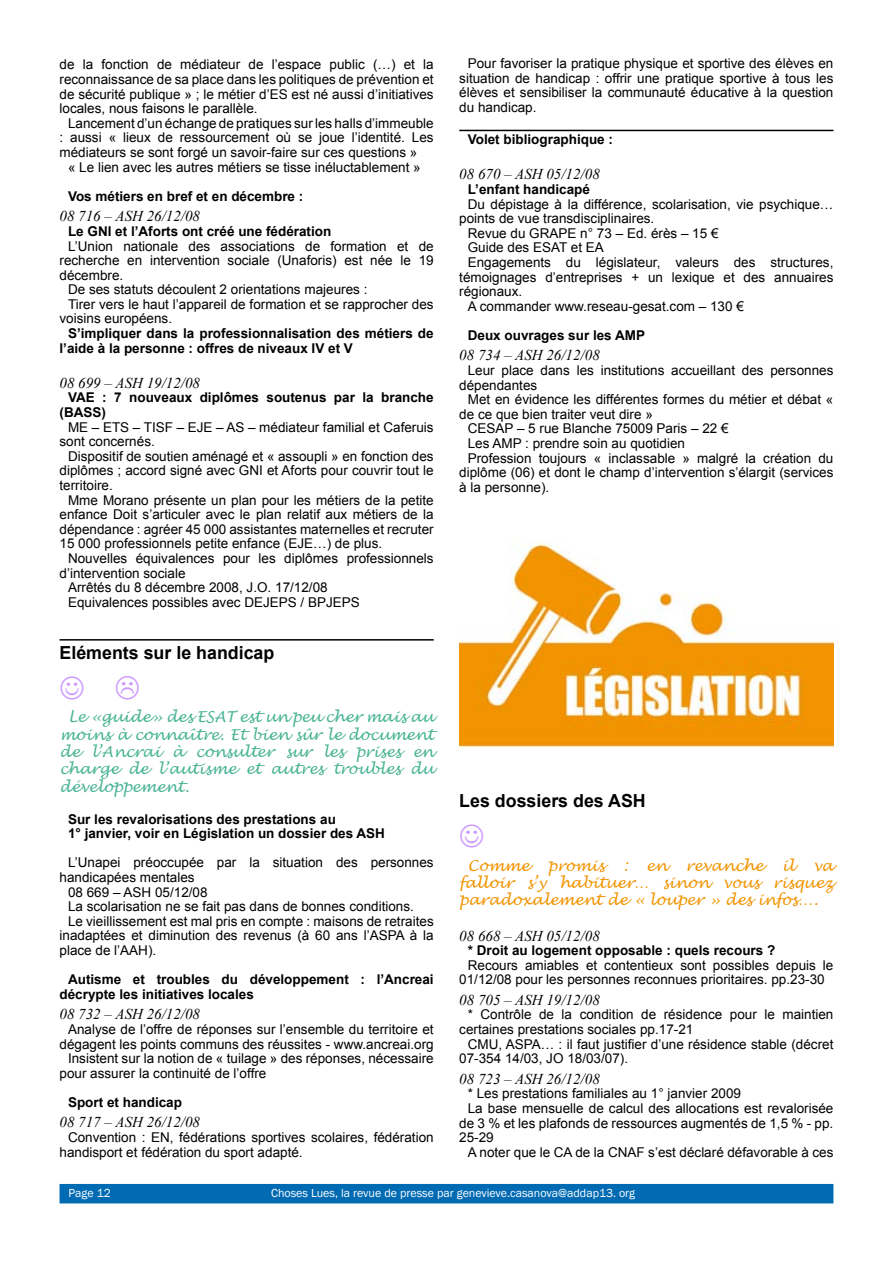
<style>
.page{position:relative;width:893px;height:1263px;background:#fff}
.page>*{position:absolute;margin:0;border:0;box-sizing:border-box;transform-origin:0 0}
.t1{font:700 18px "Arial";color:#000}
.t2{font:italic 15px "Times New Roman";color:#000}
.t3{font:italic 15px/17.2px "Lucida Handwriting";color:#47b393;text-align:justify}
.t4{font:italic 15px/17.2px "Lucida Handwriting";color:#f29400;text-align:justify}
.t5{font:13.5px/14.5px "Arial";color:#000}
.t6{font:700 13.5px/14.5px "Arial";color:#000}
.t7{font:12px "Franklin Gothic";color:#fff}
</style>
<div class="page">
<div style="left:60px;top:1184px;width:773px;height:19px;background:#006ab2"></div>
<hr style="left:60px;top:639px;width:374px;height:2px;background:#000">
<hr style="left:459px;top:130px;width:374px;height:1px;background:#000">
<img style="left:459px;top:543px;width:374px;height:205px">
<p class="t5" style="left:60px;top:57px;width:376px;text-align:justify">de la fonction de médiateur de l’espace public (…) et la reconnaissance de sa place dans les politiques de prévention et de sécurité publique » ; le métier d’ES est né aussi d’initiatives locales, nous faisons le parallèle.</p>
<p class="t5" style="left:60px;top:116px;width:376px;text-align:justify;text-indent:9px">Lancement d’un échange de pratiques sur les halls d’immeuble : aussi « lieux de ressourcement où se joue l’identité. Les médiateurs se sont forgé un savoir-faire sur ces questions »</p>
<p class="t5" style="left:68px;top:160px;width:354px">« Le lien avec les autres métiers se tisse inéluctablement »</p>
<p class="t6" style="left:68px;top:189px;width:237px">Vos métiers en bref et en décembre :</p>
<p class="t2" style="left:60px;top:206px;width:142px">08 716 – ASH 26/12/08</p>
<p class="t6" style="left:68px;top:224px;width:265px">Le GNI et l’Aforts ont créé une fédération</p>
<p class="t5" style="left:68px;top:239px;width:367px">L’Union nationale des associations de formation et de</p>
<p class="t5" style="left:60px;top:253px;width:376px">recherche en intervention sociale (Unaforis) est née le 19</p>
<p class="t5" style="left:60px;top:268px;width:65px">décembre.</p>
<p class="t5" style="left:68px;top:282px;width:301px">De ses statuts découlent 2 orientations majeures :</p>
<p class="t5" style="left:68px;top:297px;width:367px">Tirer vers le haut l’appareil de formation et se rapprocher des</p>
<p class="t5" style="left:60px;top:312px;width:114px">voisins européens.</p>
<p class="t6" style="left:60px;top:326px;width:376px;text-indent:9px">S’impliquer dans la professionnalisation des métiers de l’aide à la personne : offres de niveaux IV et V</p>
<p class="t2" style="left:60px;top:372px;width:142px">08 699 – ASH 19/12/08</p>
<p class="t6" style="left:60px;top:391px;width:376px;text-indent:9px">VAE : 7 nouveaux diplômes soutenus par la branche (BASS)</p>
<p class="t5" style="left:60px;top:420px;width:376px;text-indent:9px">ME – ETS – TISF – EJE – AS – médiateur familial et Caferuis sont concernés.</p>
<p class="t5" style="left:60px;top:449px;width:376px;text-align:justify;text-indent:9px">Dispositif de soutien aménagé et « assoupli » en fonction des diplômes ; accord signé avec GNI et Aforts pour couvrir tout le territoire.</p>
<p class="t5" style="left:60px;top:493px;width:376px;text-align:justify;text-indent:9px">Mme Morano présente un plan pour les métiers de la petite enfance Doit s’articuler avec le plan relatif aux métiers de la dépendance : agréer 45 000 assistantes maternelles et recruter 15 000 professionnels petite enfance (EJE…) de plus.</p>
<p class="t5" style="left:68px;top:551px;width:367px">Nouvelles équivalences pour les diplômes professionnels</p>
<p class="t5" style="left:60px;top:566px;width:128px">d’intervention sociale</p>
<p class="t5" style="left:68px;top:580px;width:261px">Arrêtés du 8 décembre 2008, J.O. 17/12/08</p>
<p class="t5" style="left:68px;top:595px;width:293px">Equivalences possibles avec DEJEPS / BPJEPS</p>
<h1 class="t1" style="left:60px;top:640px;width:216px">Eléments sur le handicap</h1>
<p class="t3" style="left:60px;top:709px;width:376px;text-indent:9px">Le «guide» des ESAT est un peu cher mais au moins à connaître. Et bien sûr le document de l’Ancrai à consulter sur les prises en charge de l’autisme et autres troubles du développement.</p>
<p class="t6" style="left:68px;top:812px;width:318px">Sur les revalorisations des prestations au<br>1° janvier, voir en Législation un dossier des ASH</p>
<p class="t5" style="left:68px;top:855px;width:367px">L’Unapei préoccupée par la situation des personnes</p>
<p class="t5" style="left:60px;top:870px;width:137px">handicapées mentales</p>
<p class="t5" style="left:68px;top:885px;width:141px">08 669 – ASH 05/12/08</p>
<p class="t5" style="left:68px;top:899px;width:347px">La scolarisation ne se fait pas dans de bonnes conditions.</p>
<p class="t5" style="left:68px;top:914px;width:367px">Le vieillissement est mal pris en compte : maisons de retraites</p>
<p class="t5" style="left:60px;top:928px;width:376px">inadaptées et diminution des revenus (à 60 ans l’ASPA à la</p>
<p class="t5" style="left:60px;top:943px;width:98px">place de l’AAH).</p>
<p class="t6" style="left:60px;top:972px;width:376px;text-indent:9px">Autisme et troubles du développement : l’Ancreai décrypte les initiatives locales</p>
<p class="t2" style="left:60px;top:1004px;width:142px">08 732 – ASH 26/12/08</p>
<p class="t5" style="left:68px;top:1022px;width:367px">Analyse de l’offre de réponses sur l’ensemble du territoire et</p>
<p class="t5" style="left:60px;top:1037px;width:376px">dégagent les points communs des réussites - www.ancreai.org</p>
<p class="t5" style="left:68px;top:1051px;width:367px">Insistent sur la notion de « tuilage » des réponses, nécessaire</p>
<p class="t5" style="left:60px;top:1066px;width:208px">pour assurer la continuité de l’offre</p>
<p class="t6" style="left:68px;top:1095px;width:116px">Sport et handicap</p>
<p class="t2" style="left:60px;top:1112px;width:142px">08 717 – ASH 26/12/08</p>
<p class="t5" style="left:60px;top:1130px;width:376px;text-indent:9px">Convention : EN, fédérations sportives scolaires, fédération handisport et fédération du sport adapté.</p>
<p class="t5" style="left:459px;top:56px;width:376px;text-align:justify;text-indent:9px">Pour favoriser la pratique physique et sportive des élèves en situation de handicap : offrir une pratique sportive à tous les élèves et sensibiliser la communauté éducative à la question du handicap.</p>
<p class="t6" style="left:468px;top:133px;width:147px">Volet bibliographique :</p>
<p class="t2" style="left:459px;top:164px;width:142px">08 670 – ASH 05/12/08</p>
<p class="t6" style="left:468px;top:182px;width:124px">L’enfant handicapé</p>
<p class="t5" style="left:468px;top:197px;width:367px">Du dépistage à la différence, scolarisation, vie psychique…</p>
<p class="t5" style="left:459px;top:211px;width:197px">points de vue transdisciplinaires.</p>
<p class="t5" style="left:468px;top:226px;width:252px">Revue du GRAPE n° 73 – Ed. érès – 15 €</p>
<p class="t5" style="left:468px;top:241px;width:138px">Guide des ESAT et EA</p>
<p class="t5" style="left:468px;top:255px;width:367px">Engagements du législateur, valeurs des structures,</p>
<p class="t5" style="left:459px;top:270px;width:376px">témoignages d’entreprises + un lexique et des annuaires</p>
<p class="t5" style="left:459px;top:284px;width:65px">régionaux.</p>
<p class="t5" style="left:468px;top:299px;width:278px">A commander www.reseau-gesat.com – 130 €</p>
<p class="t6" style="left:468px;top:328px;width:179px">Deux ouvrages sur les AMP</p>
<p class="t2" style="left:459px;top:345px;width:142px">08 734 – ASH 26/12/08</p>
<p class="t5" style="left:459px;top:363px;width:376px;text-indent:9px">Leur place dans les institutions accueillant des personnes dépendantes</p>
<p class="t5" style="left:468px;top:392px;width:367px">Met en évidence les différentes formes du métier et débat «</p>
<p class="t5" style="left:459px;top:407px;width:195px">de ce que bien traiter veut dire »</p>
<p class="t5" style="left:468px;top:422px;width:262px">CESAP – 5 rue Blanche 75009 Paris – 22 €</p>
<p class="t5" style="left:468px;top:436px;width:219px">Les AMP : prendre soin au quotidien</p>
<p class="t5" style="left:468px;top:451px;width:367px">Profession toujours « inclassable » malgré la création du</p>
<p class="t5" style="left:459px;top:465px;width:376px">diplôme (06) et dont le champ d’intervention s’élargit (services</p>
<p class="t5" style="left:459px;top:480px;width:92px">à la personne).</p>
<h1 class="t1" style="left:459px;top:789px;width:188px">Les dossiers des ASH</h1>
<p class="t4" style="left:459px;top:857px;width:376px;text-indent:9px">Comme promis : en revanche il va falloir s’y habituer… sinon vous risquez paradoxalement de « louper » des infos….</p>
<p class="t2" style="left:459px;top:925px;width:142px">08 668 – ASH 05/12/08</p>
<p class="t6" style="left:468px;top:943px;width:309px">* Droit au logement opposable : quels recours ?</p>
<p class="t5" style="left:459px;top:958px;width:376px;text-indent:9px">Recours amiables et contentieux sont possibles depuis le<br>01/12/08 pour les personnes reconnues prioritaires. pp.23-30</p>
<p class="t2" style="left:459px;top:989px;width:142px">08 705 – ASH 19/12/08</p>
<p class="t5" style="left:459px;top:1007px;width:376px;text-indent:9px">* Contrôle de la condition de résidence pour le maintien certaines prestations sociales pp.17-21</p>
<p class="t5" style="left:459px;top:1037px;width:376px;text-indent:9px">CMU, ASPA… : il faut justifier d’une résidence stable (décret<br>07-354 14/03, JO 18/03/07).</p>
<p class="t2" style="left:459px;top:1068px;width:142px">08 723 – ASH 26/12/08</p>
<p class="t5" style="left:468px;top:1086px;width:275px">* Les prestations familiales au 1° janvier 2009</p>
<p class="t5" style="left:468px;top:1101px;width:367px">La base mensuelle de calcul des allocations est revalorisée</p>
<p class="t5" style="left:459px;top:1115px;width:376px">de 3 % et les plafonds de ressources augmentés de 1,5 % - pp.</p>
<p class="t5" style="left:459px;top:1130px;width:36px">25-29</p>
<p class="t5" style="left:468px;top:1145px;width:367px">A noter que le CA de la CNAF s’est déclaré défavorable à ces</p>
<p class="t7" style="left:69px;top:1186px;width:44px">Page 12</p>
<p class="t7" style="left:271px;top:1186px;width:366px">Choses Lues, la revue de presse par genevieve.casanova@addap13. org</p>
</div>
